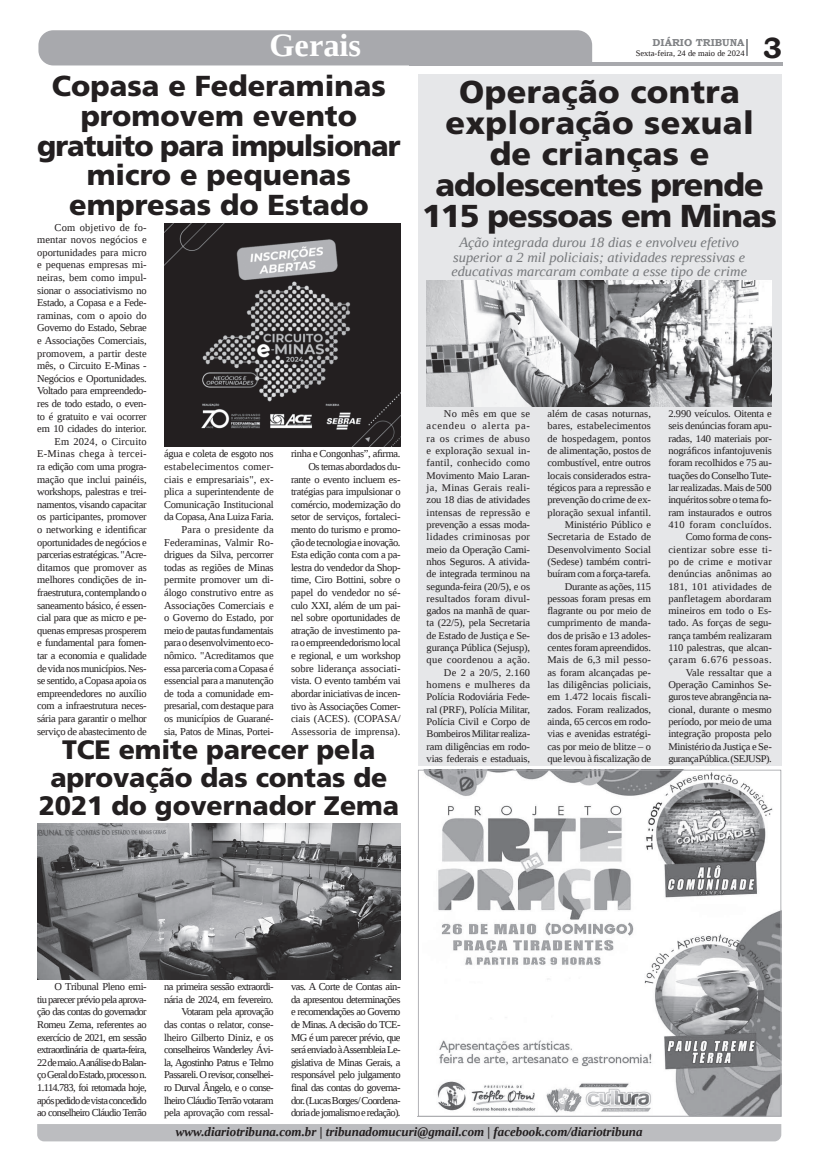
<style>
.page{position:relative;width:821px;height:1166px;background:#fff}
.page>*{position:absolute;margin:0;border:0;box-sizing:border-box;transform-origin:0 0}
.t1{font:700 32.38px "Liberation Serif";color:#fff}
.t2{font:900 31.68px/31.2px "Frutiger LT Std";letter-spacing:.01em;color:#231f20;text-align:center}
.t3{font:700 29.31px "Bookman Old Style";color:#231f20}
.t4{font:900 28.88px/29.8px "Frutiger LT Std";color:#231f20;text-align:center}
.t5{font:900 26.69px/27.6px "Frutiger LT Std";letter-spacing:-.005em;color:#231f20;text-align:center}
.t6{font:italic 14.09px/14.5px "Liberation Serif";color:#76787b;text-align:center}
.t7{font:italic 700 12.95px "Liberation Serif";color:#231f20}
.t8{font:10.5px/12.6px "Liberation Serif";letter-spacing:-.03em;color:#231f20;text-align:right}
.t9{font:10.5px/12.6px "Liberation Serif";letter-spacing:-.055em;color:#231f20;text-align:right}
.t10{font:10.24px/12.3px "Liberation Serif";letter-spacing:-.015em;color:#231f20;text-align:right}
.t11{font:700 10.06px "Bookman Old Style";color:#808285}
.t12{font:8.4px "Liberation Serif";color:#231f20}
</style>
<div class="page">
<hr style="left:409px;top:62px;width:374px;height:3px;background:#a8a9ad">
<div style="left:38px;top:30px;width:554px;height:35px;background:#a8a9ad"></div>
<svg style="left:747px;top:39px;width:1px;height:17px"></svg>
<div style="left:37px;top:1124px;width:744px;height:17px;background:#bcbdc0"></div>
<div style="left:418px;top:74px;width:363px;height:692px;background:#e6e7e9"></div>
<img style="left:164px;top:223px;width:237px;height:223px">
<img style="left:37px;top:823px;width:364px;height:156px">
<img style="left:427px;top:280px;width:345px;height:126px">
<svg style="left:418px;top:770px;width:363px;height:346px"></svg>
<h1 class="t1" style="left:269px;top:24px;width:93px">Gerais</h1>
<h3 class="t4" style="left:37px;top:71px;width:365px">Copasa e Federaminas promovem evento gratuito para impulsionar micro e pequenas empresas do Estado</h3>
<p class="t8" style="left:37px;top:221px;width:111px">Com objetivo de fo&shy;mentar novos negócios e oportunidades para micro e pequenas empresas mi&shy;neiras, bem como impul&shy;sionar o associativismo no<br>Estado, a Copasa e a Fede&shy;raminas, com o apoio do<br>Governo do Estado, Sebrae e Associações Comerciais, promovem, a partir deste mês, o Circuito E-Minas -<br>Negócios e Oportunidades.<br>Voltado para empreendedo&shy;res de todo estado, o even&shy;to é gratuito e vai ocorrer em 10 cidades do interior.<br>Em 2024, o Circuito<br>E-Minas chega à tercei&shy;ra edição com uma progra&shy;mação que inclui painéis, workshops, palestras e trei&shy;namentos, visando capacitar os participantes, promover o networking e identificar oportunidades de negócios e parcerias estratégicas. "Acre&shy;ditamos que promover as melhores condições de in&shy;fraestrutura, contemplando o saneamento básico, é essen&shy;cial para que as micro e pe&shy;quenas empresas prosperem e fundamental para fomen&shy;tar a economia e qualidade de vida nos municípios. Nes&shy;se sentido, a Copasa apoia os empreendedores no auxílio com a infraestrutura neces&shy;sária para garantir o melhor serviço de abastecimento de</p>
<p class="t8" style="left:164px;top:447px;width:111px">água e coleta de esgoto nos estabelecimentos comer&shy;ciais e empresariais", ex&shy;plica a superintendente de<br>Comunicação Institucional da Copasa, Ana Luiza Faria.<br>Para o presidente da<br>Federaminas, Valmir Ro&shy;drigues da Silva, percorrer todas as regiões de Minas permite promover um di&shy;álogo construtivo entre as<br>Associações Comerciais e o Governo do Estado, por meio de pautas fundamentais para o desenvolvimento eco&shy;nômico. "Acreditamos que essa parceria com a Copasa é essencial para a manutenção de toda a comunidade em&shy;presarial, com destaque para os municípios de Guarané&shy;sia, Patos de Minas, Portei-</p>
<p class="t8" style="left:291px;top:447px;width:111px">rinha e Congonhas”, afirma.<br>Os temas abordados du&shy;rante o evento incluem es&shy;tratégias para impulsionar o comércio, modernização do setor de serviços, fortaleci&shy;mento do turismo e promo&shy;ção de tecnologia e inovação.<br>Esta edição conta com a pa&shy;lestra do vendedor da Shop&shy;time, Ciro Bottini, sobre o papel do vendedor no sé&shy;culo XXI, além de um pai&shy;nel sobre oportunidades de atração de investimento pa&shy;ra o empreendedorismo local e regional, e um workshop sobre liderança associati&shy;vista. O evento também vai abordar iniciativas de incen&shy;tivo às Associações Comer&shy;ciais (ACES). (COPASA/<br>Assessoria de imprensa).</p>
<h3 class="t5" style="left:39px;top:736px;width:362px">TCE emite parecer pela aprovação das contas de<br>2021 do governador Zema</h3>
<p class="t11" style="left:653px;top:35px;width:93px">DIÁRIO TRIBUNA</p>
<p class="t12" style="left:636px;top:48px;width:110px">Sexta-feira, 24 de maio de 2024</p>
<h3 class="t3" style="left:763px;top:27px;width:21px">3</h3>
<h2 class="t2" style="left:422px;top:76px;width:356px">Operação contra exploração sexual de crianças e adolescentes prende<br>115 pessoas em Minas</h2>
<h3 class="t6" style="left:451px;top:235px;width:297px">Ação integrada durou 18 dias e envolveu efetivo superior a 2 mil policiais; atividades repressivas e educativas marcaram combate a esse tipo de crime</h3>
<p class="t10" style="left:427px;top:407px;width:105px">No mês em que se acendeu o alerta pa&shy;ra os crimes de abuso e exploração sexual in&shy;fantil, conhecido como<br>Movimento Maio Laran&shy;ja, Minas Gerais reali&shy;zou 18 dias de atividades intensas de repressão e prevenção a essas moda&shy;lidades criminosas por meio da Operação Cami&shy;nhos Seguros. A ativida&shy;de integrada terminou na segunda-feira (20/5), e os resultados foram divul&shy;gados na manhã de quar&shy;ta (22/5), pela Secretaria de Estado de Justiça e Se&shy;gurança Pública (Sejusp), que coordenou a ação.<br>De 2 a 20/5, 2.160 homens e mulheres da<br>Polícia Rodoviária Fede&shy;ral (PRF), Polícia Militar,<br>Polícia Civil e Corpo de<br>Bombeiros Militar realiza&shy;ram diligências em rodo&shy;vias federais e estaduais,</p>
<p class="t10" style="left:547px;top:407px;width:105px">além de casas noturnas, bares, estabelecimentos de hospedagem, pontos de alimentação, postos de combustível, entre outros locais considerados estra&shy;tégicos para a repressão e prevenção do crime de ex&shy;ploração sexual infantil.<br>Ministério Público e<br>Secretaria de Estado de<br>Desenvolvimento Social (Sedese) também contri&shy;buíram com a força-tarefa.<br>Durante as ações, 115 pessoas foram presas em flagrante ou por meio de cumprimento de manda&shy;dos de prisão e 13 adoles&shy;centes foram apreendidos.<br>Mais de 6,3 mil pesso&shy;as foram alcançadas pe&shy;las diligências policiais, em 1.472 locais fiscali&shy;zados. Foram realizados, ainda, 65 cercos em rodo&shy;vias e avenidas estratégi&shy;cas por meio de blitze – o que levou à fiscalização de</p>
<p class="t10" style="left:668px;top:407px;width:105px">2.990 veículos. Oitenta e seis denúncias foram apu&shy;radas, 140 materiais por&shy;nográficos infantojuvenis foram recolhidos e 75 au&shy;tuações do Conselho Tute&shy;lar realizadas. Mais de 500 inquéritos sobre o tema fo&shy;ram instaurados e outros<br>410 foram concluídos.<br>Como forma de cons&shy;cientizar sobre esse ti&shy;po de crime e motivar denúncias anônimas ao<br>181, 101 atividades de panfletagem abordaram mineiros em todo o Es&shy;tado. As forças de segu&shy;rança também realizaram<br>110 palestras, que alcan&shy;çaram 6.676 pessoas.<br>Vale ressaltar que a<br>Operação Caminhos Se&shy;guros teve abrangência na&shy;cional, durante o mesmo período, por meio de uma integração proposta pelo<br>Ministério da Justiça e Se&shy;gurança Pública. (SEJUSP).</p>
<p class="t8" style="left:37px;top:980px;width:111px;text-align:justify;text-indent:17px">O Tribunal Pleno emi&shy;tiu parecer prévio pela aprova&shy;ção das contas do governador Romeu Zema, referentes ao exercício de 2021, em sessão extraordinária de quarta-feira, 22 de maio. A análise do Balan&shy;ço Geral do Estado, processo n.<br>1.114.783, foi retomada hoje, após pedido de vista concedido ao conselheiro Cláudio Terrão</p>
<p class="t9" style="left:164px;top:980px;width:111px">na primeira sessão extraordi&shy;nária de 2024, em fevereiro.<br>Votaram pela aprovação<br>das contas o relator, conse&shy;lheiro Gilberto Diniz, e os conselheiros Wanderley Ávi&shy;la, Agostinho Patrus e Telmo<br>Passareli. O revisor, conselhei&shy;ro Durval Ângelo, e o conse&shy;lheiro Cláudio Terrão votaram pela aprovação com ressal-</p>
<p class="t8" style="left:291px;top:980px;width:111px;text-align:justify">vas. A Corte de Contas ain&shy;da apresentou determinações e recomendações ao Governo de Minas. A decisão do TCE-MG é um parecer prévio, que será enviado à Assembleia Le&shy;gislativa de Minas Gerais, a responsável pelo julgamento final das contas do governa&shy;dor. (Lucas Borges/ Coordena&shy;doria de jornalismo e redação).</p>
<p class="t7" style="left:176px;top:1123px;width:468px">www.diariotribuna.com.br | tribunadomucuri@gmail.com | facebook.com/diariotribuna</p>
</div>
